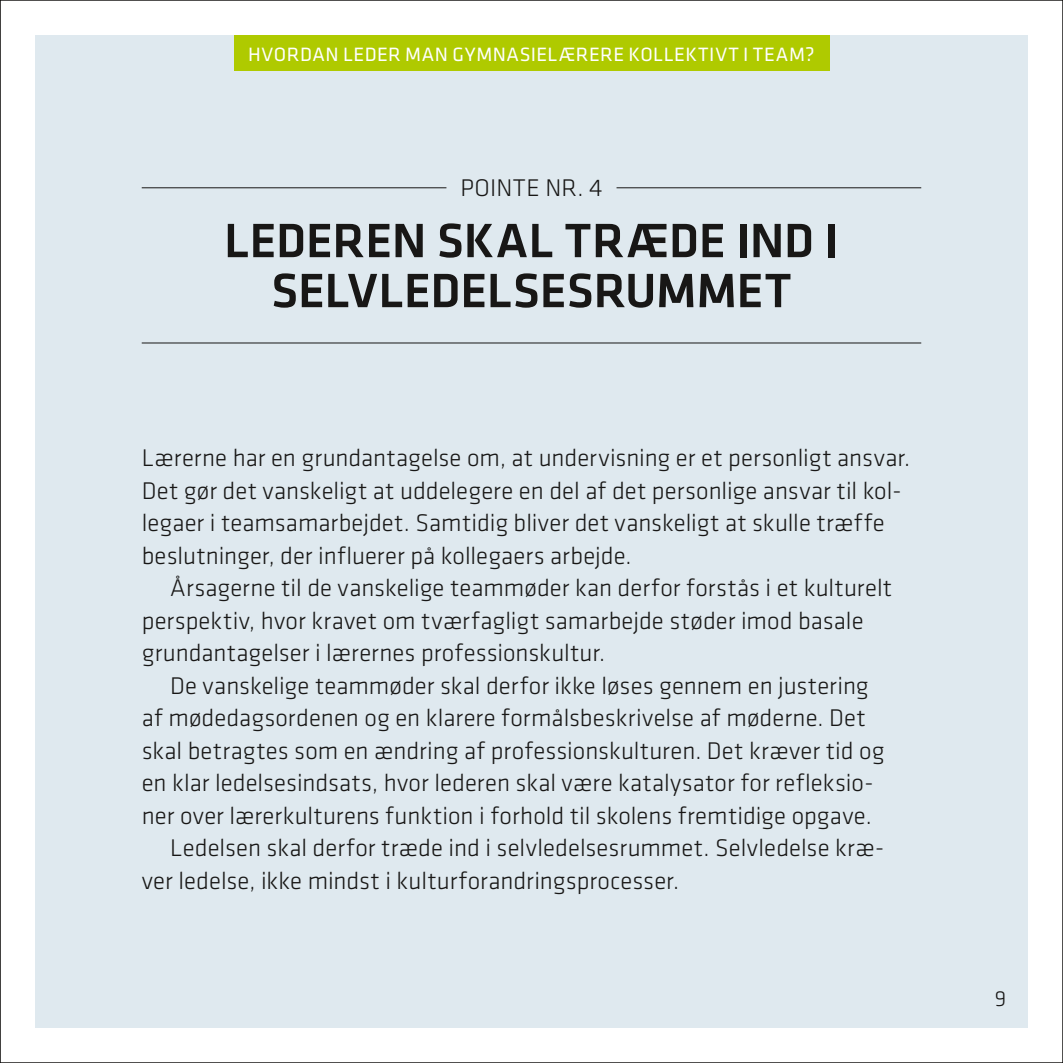
<style>
.page{position:relative;width:1063px;height:1063px;background:#fff}
.page>*{position:absolute;margin:0;border:0;box-sizing:border-box;transform-origin:0 0}
.t1{font:500 50px/50px "Klavika";letter-spacing:-.005em;color:#181716;text-align:center}
.t2{font:300 25px/32.5px "Klavika";color:#181716}
.t3{font:300 22.5px "Klavika";color:#181716}
.t4{font:20px "Klavika";letter-spacing:.03em;color:#fff}
</style>
<div class="page">
<div style="left:35px;top:35px;width:993px;height:993px;background:#dfe9ef"></div>
<hr style="left:142px;top:343px;width:779px;height:1px;background:#181716">
<hr style="left:142px;top:187px;width:304px;height:1px;background:#181716">
<hr style="left:617px;top:187px;width:304px;height:1px;background:#181716">
<div style="left:234px;top:35px;width:595px;height:36px;background:#afca00"></div>
<p class="t4" style="left:248px;top:43px;width:568px">HVORDAN LEDER MAN GYMNASIELÆRERE KOLLEKTIVT I TEAM?</p>
<p class="t2" style="left:460px;top:172px;width:144px">POINTE NR. 4</p>
<h1 class="t1" style="left:224px;top:217px;width:616px">LEDEREN SKAL TRÆDE IND I<br>SELVLEDELSESRUMMET</h1>
<p class="t2" style="left:142px;top:442px;width:770px">Lærerne har en grundantagelse om, at undervisning er et personligt ansvar.<br>Det gør det vanskeligt at uddelegere en del af det personlige ansvar til kol&shy;legaer i teamsamarbejdet. Samtidig bliver det vanskeligt at skulle træffe beslutninger, der influerer på kollegaers arbejde.</p>
<p class="t2" style="left:142px;top:572px;width:752px;text-indent:28px">Årsagerne til de vanskelige teammøder kan derfor forstås i et kulturelt perspektiv, hvor kravet om tværfagligt samarbejde støder imod basale grundantagelser i lærernes professionskultur.</p>
<p class="t2" style="left:170px;top:670px;width:700px">De vanskelige teammøder skal derfor ikke løses gennem en justering</p>
<p class="t2" style="left:142px;top:702px;width:726px">af mødedagsordenen og en klarere formålsbeskrivelse af møderne. Det</p>
<p class="t2" style="left:142px;top:735px;width:744px">skal betragtes som en ændring af professionskulturen. Det kræver tid og</p>
<p class="t2" style="left:142px;top:767px;width:733px">en klar ledelsesindsats, hvor lederen skal være katalysator for refleksio-</p>
<p class="t2" style="left:142px;top:800px;width:732px">ner over lærerkulturens funktion i forhold til skolens fremtidige opgave.</p>
<p class="t2" style="left:170px;top:832px;width:716px">Ledelsen skal derfor træde ind i selvledelsesrummet. Selvledelse kræ-</p>
<p class="t2" style="left:142px;top:865px;width:539px">ver ledelse, ikke mindst i kulturforandringsprocesser.</p>
<p class="t3" style="left:995px;top:986px;width:13px">9</p>
</div>
